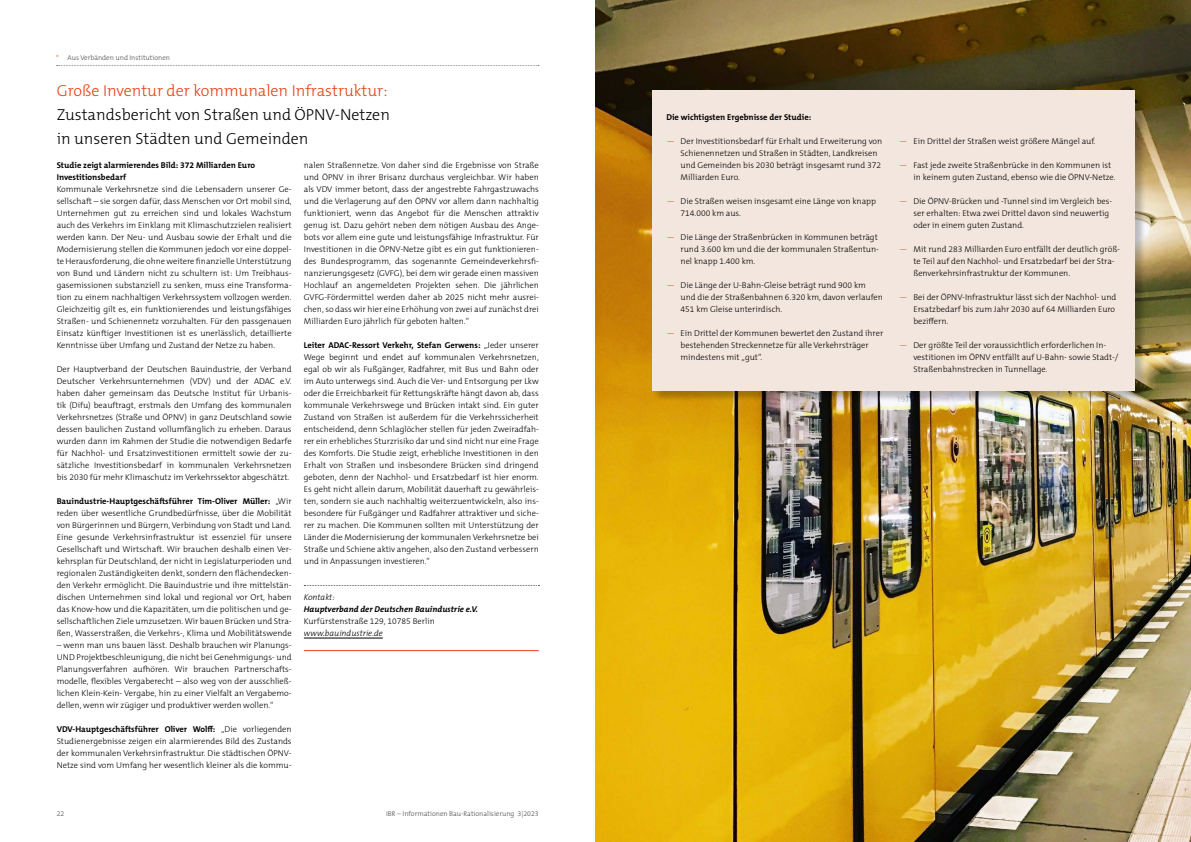
<style>
.page{position:relative;width:1191px;height:842px;background:#fff}
.page>*{position:absolute;margin:0;border:0;box-sizing:border-box;transform-origin:0 0}
.headline_orange{font:300 16px/24px "The Mix B W3";color:#000}
.copy{font:300 8.5px/12px "The Mix B W3";color:#000}
.copy_bold{font:700 8.5px/12px "The Mix B W7";color:#000}
.kontakt{font:italic 700 8.5px/12px "The Mix B W7";color:#000}
.t1{font:300 7px "The Mix B W3";color:#4a4a49}
.s1{color:#e74011}
.s2{font-family:"The Mix B W7";font-weight:700}
.s3{font-family:"The Mix B W3";font-weight:300}
.s4{font-family:"The Mix B W3";font-weight:300;font-style:normal}
.s5{font-family:"The Sans Os F";color:#e74011}
</style>
<div class="page">
<img style="left:595px;top:0;width:596px;height:842px">
<svg style="left:57px;top:65px;width:482px;height:1px"></svg>
<svg style="left:304px;top:585px;width:235px;height:1px"></svg>
<hr style="left:304px;top:650px;width:235px;height:1px;background:#e74011">
<hr style="left:304px;top:638px;width:79px;height:1px;background:#000">
<div style="left:653px;top:92px;width:493px;height:311px;background:#000;opacity:.25"></div>
<div style="left:652px;top:90px;width:482px;height:300px;background:#f3e6de"></div>
<p class="t1" style="left:56px;top:53px;width:115px"><span class="s1">*</span> Aus Verbänden und Institutionen</p>
<p class="headline_orange" style="left:57px;top:79px;width:335px"><span class="s1">Große Inventur der kommunalen Infrastruktur:<br></span>Zustandsbericht von Straßen und ÖPNV-Netzen in unseren Städten und Gemeinden</p>
<p class="copy_bold" style="left:57px;top:159px;width:200px">Studie zeigt alarmierendes Bild: 372 Milliarden Euro<br>Investitionsbedarf</p>
<p class="copy" style="left:57px;top:183px;width:236px;text-align:justify">Kommunale Verkehrsnetze sind die Lebensadern unserer Ge&shy;sellschaft – sie sorgen dafür, dass Menschen vor Ort mobil sind, Unternehmen gut zu erreichen sind und lokales Wachstum auch des Verkehrs im Einklang mit Klimaschutzzielen realisiert werden kann. Der Neu- und Ausbau sowie der Erhalt und die Modernisierung stellen die Kommunen jedoch vor eine doppel&shy;te Herausforderung, die ohne weitere finanzielle Unterstützung von Bund und Ländern nicht zu schultern ist: Um Treibhaus&shy;gasemissionen substanziell zu senken, muss eine Transforma&shy;tion zu einem nachhaltigen Verkehrssystem vollzogen werden.<br>Gleichzeitig gilt es, ein funktionierendes und leistungsfähiges Straßen- und Schienennetz vorzuhalten. Für den passgenauen Einsatz künftiger Investitionen ist es unerlässlich, detaillierte Kenntnisse über Umfang und Zustand der Netze zu haben.</p>
<p class="copy" style="left:57px;top:363px;width:236px;text-align:justify">Der Hauptverband der Deutschen Bauindustrie, der Verband Deutscher Verkehrsunternehmen (VDV) und der ADAC e.V. haben daher gemeinsam das Deutsche Institut für Urbanis&shy;tik (Difu) beauftragt, erstmals den Umfang des kommunalen Verkehrsnetzes (Straße und ÖPNV) in ganz Deutschland sowie dessen baulichen Zustand vollumfänglich zu erheben. Daraus wurden dann im Rahmen der Studie die notwendigen Bedarfe für Nachhol- und Ersatzinvestitionen ermittelt sowie der zu&shy;sätzliche Investitionsbedarf in kommunalen Verkehrsnetzen bis 2030 für mehr Klimaschutz im Verkehrssektor abgeschätzt.</p>
<p class="copy" style="left:57px;top:495px;width:236px;text-align:justify"><span class="s2">Bauindustrie-Hauptgeschäftsführer Tim-Oliver Müller:</span> „Wir reden über wesentliche Grundbedürfnisse, über die Mobilität von Bürgerinnen und Bürgern, Verbindung von Stadt und Land.<br>Eine gesunde Verkehrsinfrastruktur ist essenziel für unsere Gesellschaft und Wirtschaft. Wir brauchen deshalb einen Ver&shy;kehrsplan für Deutschland, der nicht in Legislaturperioden und regionalen Zuständigkeiten denkt, sondern den flächendecken&shy;den Verkehr ermöglicht. Die Bauindustrie und ihre mittelstän&shy;dischen Unternehmen sind lokal und regional vor Ort, haben das Know-how und die Kapazitäten, um die politischen und ge&shy;sellschaftlichen Ziele umzusetzen. Wir bauen Brücken und Stra&shy;ßen, Wasserstraßen, die Verkehrs-, Klima und Mobilitätswende</p>
<p class="copy" style="left:57px;top:639px;width:236px;text-align:justify">– wenn man uns bauen lässt. Deshalb brauchen wir Planungs-UND Projektbeschleunigung, die nicht bei Genehmigungs- und Planungsverfahren aufhören. Wir brauchen Partnerschafts&shy;modelle, flexibles Vergaberecht – also weg von der ausschließ&shy;lichen Klein-Kein- Vergabe, hin zu einer Vielfalt an Vergabemo&shy;dellen, wenn wir zügiger und produktiver werden wollen.“</p>
<p class="copy" style="left:57px;top:723px;width:236px;text-align:justify"><span class="s2">VDV-Hauptgeschäftsführer Oliver Wolff:</span> „Die vorliegenden Studienergebnisse zeigen ein alarmierendes Bild des Zustands der kommunalen Verkehrsinfrastruktur. Die städtischen ÖPNV-Netze sind vom Umfang her wesentlich kleiner als die kommu-</p>
<p class="copy" style="left:304px;top:159px;width:236px;text-align:justify">nalen Straßennetze. Von daher sind die Ergebnisse von Straße und ÖPNV in ihrer Brisanz durchaus vergleichbar. Wir haben als VDV immer betont, dass der angestrebte Fahrgastzuwachs und die Verlagerung auf den ÖPNV vor allem dann nachhaltig funktioniert, wenn das Angebot für die Menschen attraktiv genug ist. Dazu gehört neben dem nötigen Ausbau des Ange&shy;bots vor allem eine gute und leistungsfähige Infrastruktur. Für Investitionen in die ÖPNV-Netze gibt es ein gut funktionieren&shy;des Bundesprogramm, das sogenannte Gemeindeverkehrsfi&shy;nanzierungsgesetz (GVFG), bei dem wir gerade einen massiven Hochlauf an angemeldeten Projekten sehen. Die jährlichen GVFG-Fördermittel werden daher ab 2025 nicht mehr ausrei&shy;chen, so dass wir hier eine Erhöhung von zwei auf zunächst drei Milliarden Euro jährlich für geboten halten.“</p>
<p class="copy" style="left:304px;top:339px;width:236px;text-align:justify"><span class="s2">Leiter ADAC-Ressort Verkehr, Stefan Gerwens:</span> „Jeder unserer Wege beginnt und endet auf kommunalen Verkehrsnetzen, egal ob wir als Fußgänger, Radfahrer, mit Bus und Bahn oder im Auto unterwegs sind. Auch die Ver- und Entsorgung per Lkw oder die Erreichbarkeit für Rettungskräfte hängt davon ab, dass kommunale Verkehrswege und Brücken intakt sind. Ein guter Zustand von Straßen ist außerdem für die Verkehrssicherheit entscheidend, denn Schlaglöcher stellen für jeden Zweiradfah&shy;rer ein erhebliches Sturzrisiko dar und sind nicht nur eine Frage des Komforts. Die Studie zeigt, erhebliche Investitionen in den Erhalt von Straßen und insbesondere Brücken sind dringend geboten, denn der Nachhol- und Ersatzbedarf ist hier enorm.<br>Es geht nicht allein darum, Mobilität dauerhaft zu gewährleis&shy;ten, sondern sie auch nachhaltig weiterzuentwickeln, also ins&shy;besondere für Fußgänger und Radfahrer attraktiver und siche&shy;rer zu machen. Die Kommunen sollten mit Unterstützung der Länder die Modernisierung der kommunalen Verkehrsnetze bei Straße und Schiene aktiv angehen, also den Zustand verbessern und in Anpassungen investieren.“</p>
<p class="kontakt" style="left:304px;top:591px;width:176px"><span class="s3">Kontakt:<br></span>Hauptverband der Deutschen Bauindustrie e.V.<br><span class="s4">Kurfürstenstraße 129, 10785 Berlin </span><span class="s3">www.bauindustrie.de</span></p>
<p class="t1" style="left:57px;top:809px;width:9px">22</p>
<p class="t1" style="left:386px;top:809px;width:154px">IBR – Informationen Bau-Rationalisierung 3|2023</p>
<p class="copy_bold" style="left:666px;top:111px;width:146px">Die wichtigsten Ergebnisse der Studie:</p>
<p class="copy" style="left:680px;top:135px;width:203px;text-indent:-14px"><span class="s5">—</span> Der Investitionsbedarf für Erhalt und Erweiterung von Schienennetzen und Straßen in Städten, Landkreisen und Gemeinden bis 2030 beträgt insgesamt rund 372<br>Milliarden Euro.</p>
<p class="copy" style="left:680px;top:195px;width:197px;text-indent:-14px"><span class="s5">—</span> Die Straßen weisen insgesamt eine Länge von knapp<br>714.000 km aus.</p>
<p class="copy" style="left:680px;top:231px;width:200px;text-indent:-14px"><span class="s5">—</span> Die Länge der Straßenbrücken in Kommunen beträgt rund 3.600 km und die der kommunalen Straßentun&shy;nel knapp 1.400 km.</p>
<p class="copy" style="left:680px;top:279px;width:204px;text-indent:-14px"><span class="s5">—</span> Die Länge der U-Bahn-Gleise beträgt rund 900 km und die der Straßenbahnen 6.320 km, davon verlaufen<br>451 km Gleise unterirdisch.</p>
<p class="copy" style="left:680px;top:327px;width:204px;text-indent:-14px"><span class="s5">—</span> Ein Drittel der Kommunen bewertet den Zustand ihrer bestehenden Streckennetze für alle Verkehrsträger mindestens mit „gut“.</p>
<p class="copy" style="left:899px;top:135px;width:198px"><span class="s5">—</span> Ein Drittel der Straßen weist größere Mängel auf.</p>
<p class="copy" style="left:913px;top:159px;width:204px;text-indent:-14px"><span class="s5">—</span> Fast jede zweite Straßenbrücke in den Kommunen ist in keinem guten Zustand, ebenso wie die ÖPNV-Netze.</p>
<p class="copy" style="left:913px;top:195px;width:200px;text-indent:-14px"><span class="s5">—</span> Die ÖPNV-Brücken und -Tunnel sind im Vergleich bes&shy;ser erhalten: Etwa zwei Drittel davon sind neuwertig oder in einem guten Zustand.</p>
<p class="copy" style="left:913px;top:243px;width:208px;text-indent:-14px"><span class="s5">—</span> Mit rund 283 Milliarden Euro entfällt der deutlich größ&shy;te Teil auf den Nachhol- und Ersatzbedarf bei der Stra&shy;ßenverkehrsinfrastruktur der Kommunen.</p>
<p class="copy" style="left:913px;top:291px;width:204px;text-indent:-14px"><span class="s5">—</span> Bei der ÖPNV-Infrastruktur lässt sich der Nachhol- und<br>Ersatzbedarf bis zum Jahr 2030 auf 64 Milliarden Euro beziffern.</p>
<p class="copy" style="left:913px;top:339px;width:206px;text-indent:-14px"><span class="s5">—</span> Der größte Teil der voraussichtlich erforderlichen In&shy;vestitionen im ÖPNV entfällt auf U-Bahn- sowie Stadt-/<br>Straßenbahnstrecken in Tunnellage.</p>
</div>
